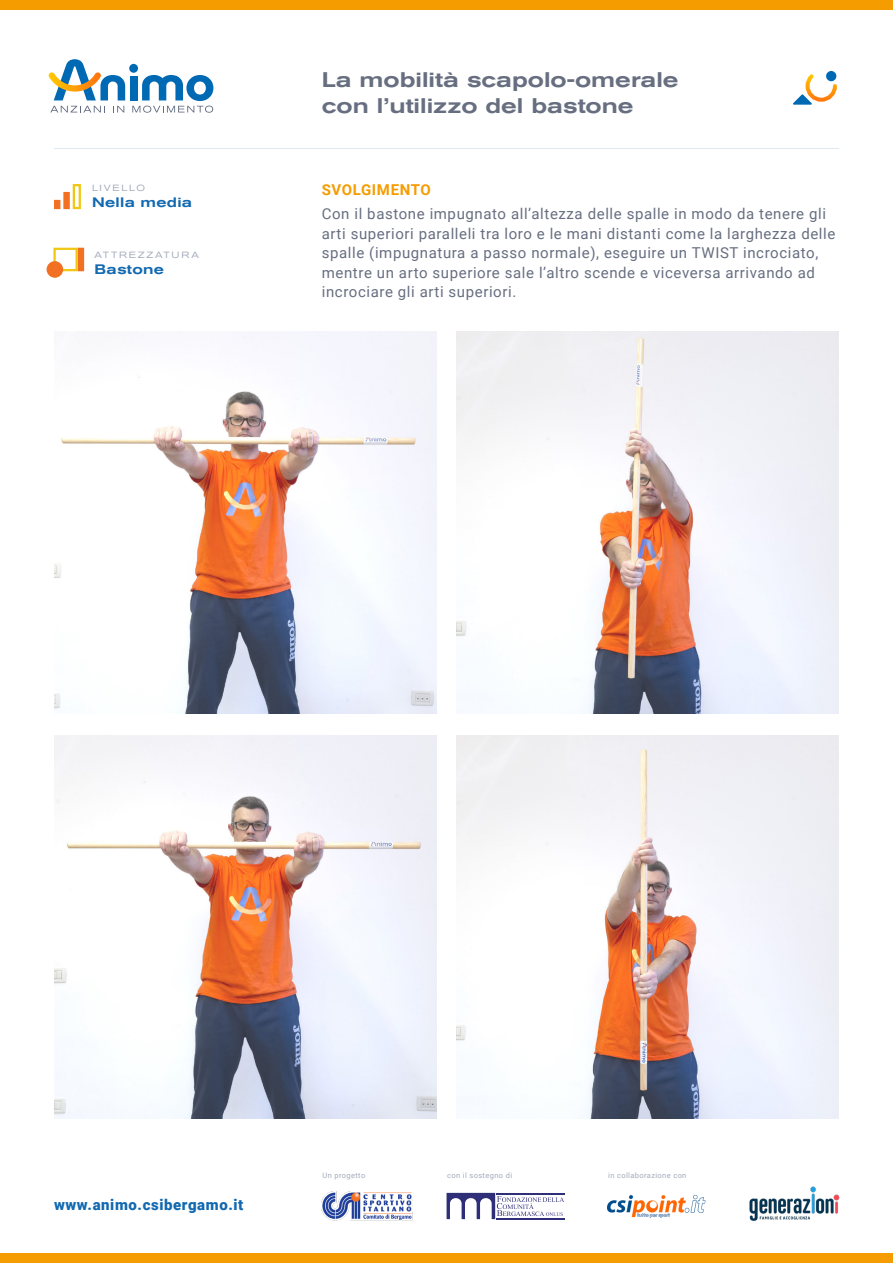
<style>
.page{position:relative;width:893px;height:1263px;background:#fff}
.page>*{position:absolute;margin:0;border:0;box-sizing:border-box;transform-origin:0 0}
.t1{font:500 expanded 21px/25.5px "Akzidenz Grotesk BQ";color:#666e80}
.t2{font:15px/19.5px "Roboto";letter-spacing:.04em;color:#666e80}
.t3{font:900 15px "Roboto";letter-spacing:.04em;color:#1269b0}
.t4{font:700 15px "Roboto";letter-spacing:.04em;color:#f59c00}
.t5{font:500 expanded 13.65px "Akzidenz Grotesk BQ";letter-spacing:.02em;color:#1269b0}
.t6{font:expanded 9px "Akzidenz Grotesk BQ";letter-spacing:.2em;color:#a3abba}
.t7{font:7.5px "Roboto";letter-spacing:.05em;color:#a3abba}
</style>
<div class="page">
<svg style="left:49px;top:59px;width:164px;height:54px"></svg>
<div style="left:0;top:0;width:893px;height:10px;background:#f59c00"></div>
<div style="left:0;top:1253px;width:893px;height:10px;background:#f59c00"></div>
<svg style="left:447px;top:1193px;width:117px;height:26px"></svg>
<hr style="left:497px;top:1193px;width:68px;height:1px;background:#2e2e79">
<hr style="left:497px;top:1218px;width:68px;height:1px;background:#2e2e79">
<img style="left:750px;top:1186px;width:90px;height:35px">
<img style="left:607px;top:1194px;width:99px;height:24px">
<hr style="left:54px;top:148px;width:785px;height:1px;background:#dee8ee">
<img style="left:322px;top:1192px;width:90px;height:28px">
<svg style="left:54px;top:184px;width:27px;height:26px"></svg>
<svg style="left:53px;top:247px;width:32px;height:25px"></svg>
<div style="left:47px;top:261px;width:16px;height:17px;background:#f27021;border-radius:50%"></div>
<img style="left:456px;top:331px;width:383px;height:383px">
<img style="left:456px;top:735px;width:383px;height:383px">
<img style="left:54px;top:736px;width:383px;height:382px">
<img style="left:54px;top:331px;width:383px;height:383px">
<svg style="left:793px;top:71px;width:44px;height:34px"></svg>
<p class="t6" style="left:92px;top:183px;width:55px">LIVELLO</p>
<p class="t5" style="left:92px;top:194px;width:102px">Nella media</p>
<p class="t6" style="left:95px;top:250px;width:106px">ATTREZZATURA</p>
<p class="t5" style="left:95px;top:261px;width:71px">Bastone</p>
<p class="t1" style="left:322px;top:67px;width:358px">La mobilità scapolo-omerale con l’utilizzo del bastone</p>
<p class="t4" style="left:322px;top:179px;width:110px">SVOLGIMENTO</p>
<p class="t2" style="left:322px;top:204px;width:515px">Con il bastone impugnato all’altezza delle spalle in modo da tenere gli arti superiori paralleli tra loro e le mani distanti come la larghezza delle spalle (impugnatura a passo normale), eseguire un TWIST incrociato, mentre un arto superiore sale l’altro scende e viceversa arrivando ad incrociare gli arti superiori.</p>
<p class="t3" style="left:54px;top:1194px;width:191px">www.animo.csibergamo.it</p>
<p class="t7" style="left:322px;top:1170px;width:44px">Un progetto</p>
<p class="t7" style="left:447px;top:1170px;width:67px">con il sostegno di</p>
<p class="t7" style="left:608px;top:1170px;width:80px">in collaborazione con</p>
</div>
